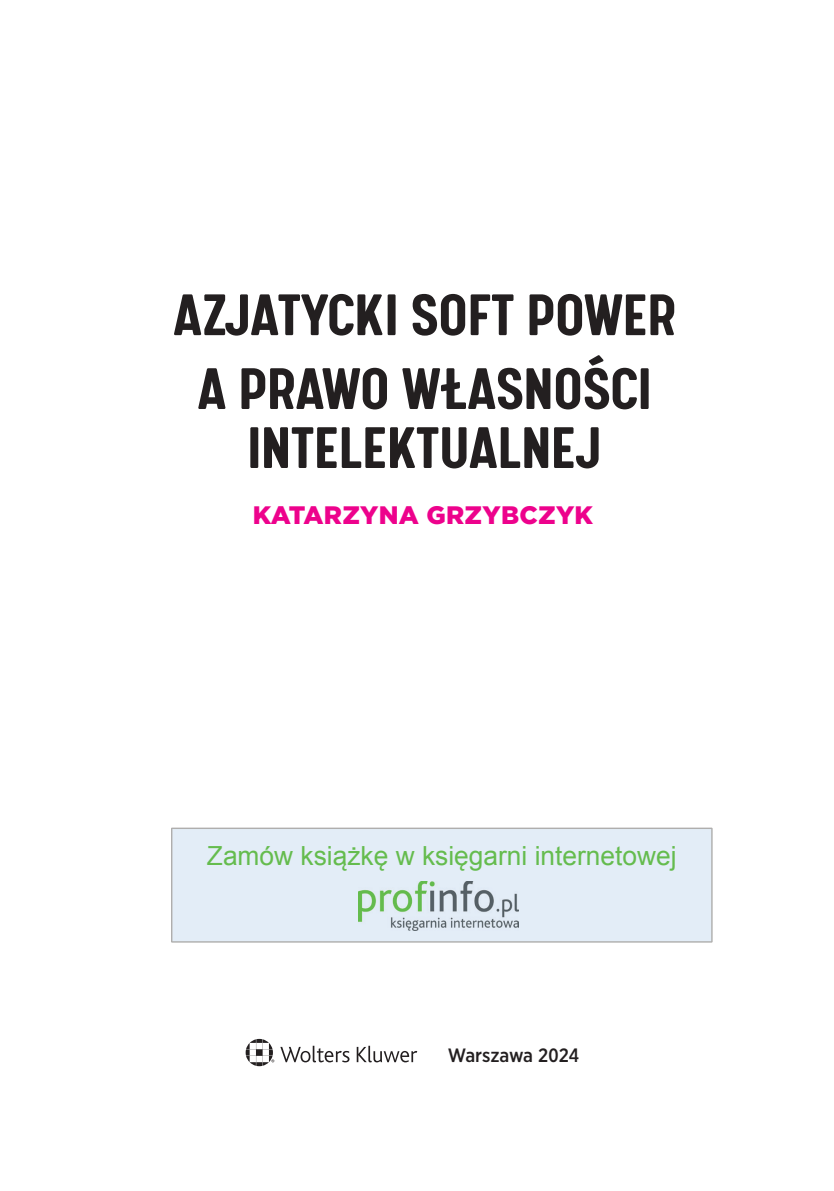
<style>
.page{position:relative;width:834px;height:1191px;background:#fff}
.page>*{position:absolute;margin:0;border:0;box-sizing:border-box;transform-origin:0 0}
.t1{font:700 65.98px/59px "Calps";color:#231f20;text-align:center}
.t2{font:26.25px "Arial";color:#65bc4e}
.t3{font:900 25.2px "Gotham";letter-spacing:.01em;color:#ed028c}
.Normalny_bez_-_SOURCE{font:500 19.25px "Gotham Narrow";color:#231f20}
</style>
<div class="page">
<svg style="left:245px;top:1039px;width:172px;height:27px"></svg>
<div style="left:171px;top:827px;width:541px;height:115px;background:#e3edf7"></div>
<div style="left:180px;top:845px;width:523px;height:34px;background:#e3edf7"></div>
<div style="left:358px;top:881px;width:167px;height:51px;background:#e3edf7"></div>
<img style="left:358px;top:881px;width:160px;height:49px">
<p class="t1" style="left:173px;top:282px;width:504px">AZJATYCKI SOFT POWER</p>
<p class="t1" style="left:197px;top:356px;width:455px">A PRAWO WŁASNOŚCI<br>INTELEKTUALNEJ</p>
<p class="t3" style="left:252px;top:497px;width:342px">KATARZYNA GRZYBCZYK</p>
<p class="t2" style="left:207px;top:838px;width:471px">Zamów książkę w księgarni internetowej</p>
<p class="Normalny_bez_-_SOURCE" style="left:448px;top:1043px;width:133px">Warszawa 2024</p>
</div>
